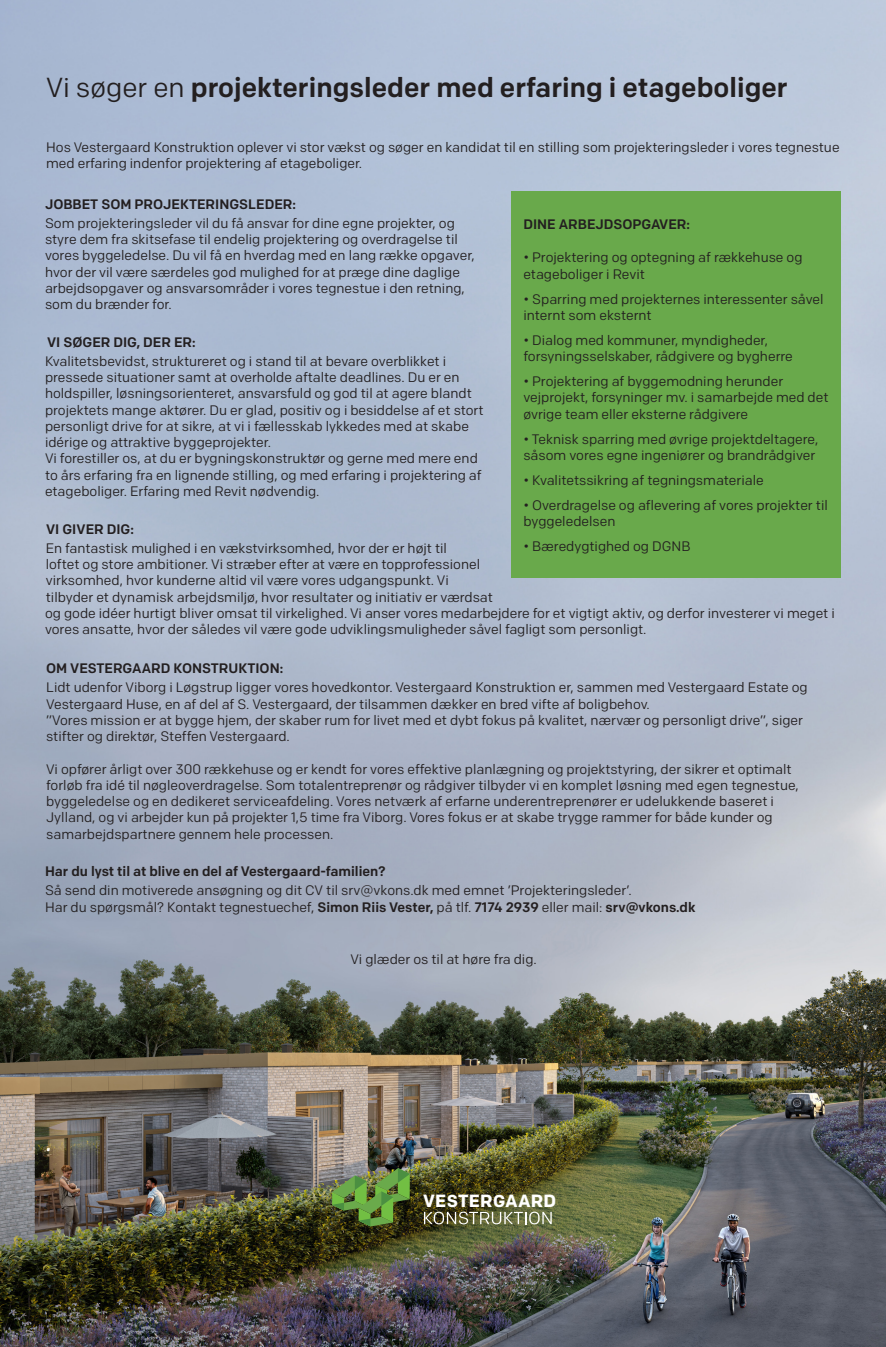
<style>
.page{position:relative;width:886px;height:1347px;background:#fff}
.page>*{position:absolute;margin:0;border:0;box-sizing:border-box;transform-origin:0 0}
.t1{font:500 27.5px "Colfax";color:#231f20}
.t2{font:700 17.62px "Colfax";letter-spacing:.005em;color:#fff}
.t3{font:13.75px/16.2px "Colfax";color:#231f20}
.t4{font:500 13.75px "Colfax";color:#231f20}
.s1{font-weight:400}
.s2{font-weight:500}
.s3{font-size:17.12px}
</style>
<div class="page">
<img style="left:0;top:0;width:886px;height:1346px">
<img style="left:332px;top:1168px;width:78px;height:58px">
<svg style="left:424px;top:1211px;width:128px;height:13px;background:#828463"></svg>
<div style="left:512px;top:192px;width:329px;height:386px;background:#69a94b"></div>
<p class="t1" style="left:46px;top:70px;width:743px"><span class="s1">Vi søger en</span> projekteringsleder med erfaring i etageboliger</p>
<p class="t3" style="left:46px;top:139px;width:795px">Hos Vestergaard Konstruktion oplever vi stor vækst og søger en kandidat til en stilling som projekteringsleder i vores tegnestue med erfaring indenfor projektering af etageboliger.</p>
<p class="t4" style="left:45px;top:196px;width:252px">JOBBET SOM PROJEKTERINGSLEDER:</p>
<p class="t3" style="left:45px;top:215px;width:431px">Som projekteringsleder vil du få ansvar for dine egne projekter, og styre dem fra skitsefase til endelig projektering og overdragelse til vores byggeledelse. Du vil få en hverdag med en lang række opgaver, hvor der vil være særdeles god mulighed for at præge dine daglige arbejdsopgaver og ansvarsområder i vores tegnestue i den retning, som du brænder for.</p>
<p class="t4" style="left:47px;top:334px;width:150px">VI SØGER DIG, DER ER:</p>
<p class="t3" style="left:45px;top:353px;width:440px">Kvalitetsbevidst, struktureret og i stand til at bevare overblikket i pressede situationer samt at overholde aftalte deadlines. Du er en holdspiller, løsningsorienteret, ansvarsfuld og god til at agere blandt projektets mange aktører. Du er glad, positiv og i besiddelse af et stort personligt drive for at sikre, at vi i fællesskab lykkedes med at skabe idérige og attraktive byggeprojekter.<br>Vi forestiller os, at du er bygningskonstruktør og gerne med mere end to års erfaring fra en lignende stilling, og med erfaring i projektering af etageboliger. Erfaring med Revit nødvendig.</p>
<p class="t4" style="left:46px;top:520px;width:89px">VI GIVER DIG:</p>
<p class="t3" style="left:46px;top:540px;width:449px">En fantastisk mulighed i en vækstvirksomhed, hvor der er højt til<br>loftet og store ambitioner. Vi stræber efter at være en topprofessionel virksomhed, hvor kunderne altid vil være vores udgangspunkt. Vi tilbyder et dynamisk arbejdsmiljø, hvor resultater og initiativ er værdsat</p>
<p class="t4" style="left:523px;top:216px;width:168px">DINE ARBEJDSOPGAVER:</p>
<p class="t3" style="left:523px;top:249px;width:281px">• Projektering og optegning af rækkehuse og etageboliger i Revit</p>
<p class="t3" style="left:523px;top:290px;width:302px">• Sparring med projekternes interessenter såvel internt som eksternt</p>
<p class="t3" style="left:523px;top:332px;width:271px">• Dialog med kommuner, myndigheder, forsyningsselskaber, rådgivere og bygherre</p>
<p class="t3" style="left:523px;top:373px;width:307px">• Projektering af byggemodning herunder vejprojekt, forsyninger mv. i samarbejde med det øvrige team eller eksterne rådgivere</p>
<p class="t3" style="left:523px;top:430px;width:296px">• Teknisk sparring med øvrige projektdeltagere, såsom vores egne ingeniører og brandrådgiver</p>
<p class="t3" style="left:523px;top:472px;width:242px">• Kvalitetssikring af tegningsmateriale</p>
<p class="t3" style="left:523px;top:497px;width:306px">• Overdragelse og aflevering af vores projekter til byggeledelsen</p>
<p class="t3" style="left:523px;top:538px;width:169px">• Bæredygtighed og DGNB</p>
<p class="t3" style="left:45px;top:605px;width:791px">og gode idéer hurtigt bliver omsat til virkelighed. Vi anser vores medarbejdere for et vigtigt aktiv, og derfor investerer vi meget i vores ansatte, hvor der således vil være gode udviklingsmuligheder såvel fagligt som personligt.</p>
<p class="t4" style="left:46px;top:659px;width:239px">OM VESTERGAARD KONSTRUKTION:</p>
<p class="t3" style="left:46px;top:679px;width:763px">Lidt udenfor Viborg i Løgstrup ligger vores hovedkontor. Vestergaard Konstruktion er, sammen med Vestergaard Estate og<br>Vestergaard Huse, en af del af S. Vestergaard, der tilsammen dækker en bred vifte af boligbehov.</p>
<p class="t3" style="left:46px;top:712px;width:758px">”Vores mission er at bygge hjem, der skaber rum for livet med et dybt fokus på kvalitet, nærvær og personligt drive”, siger stifter og direktør, Steffen Vestergaard.</p>
<p class="t3" style="left:46px;top:760px;width:754px">Vi opfører årligt over 300 rækkehuse og er kendt for vores effektive planlægning og projektstyring, der sikrer et optimalt forløb fra idé til nøgleoverdragelse. Som totalentreprenør og rådgiver tilbyder vi en komplet løsning med egen tegnestue, byggeledelse og en dedikeret serviceafdeling. Vores netværk af erfarne underentreprenører er udelukkende baseret i Jylland, og vi arbejder kun på projekter 1,5 time fra Viborg. Vores fokus er at skabe trygge rammer for både kunder og samarbejdspartnere gennem hele processen.</p>
<p class="t4" style="left:45px;top:862px;width:342px">Har du lyst til at blive en del af Vestergaard-familien?</p>
<p class="t3" style="left:45px;top:882px;width:652px">Så send din motiverede ansøgning og dit CV til srv@vkons.dk med emnet ’Projekteringsleder’.<br>Har du spørgsmål? Kontakt tegnestuechef, <span class="s2">Simon Riis Vester,</span> på tlf. <span class="s2">7174 2939</span> eller mail: <span class="s2">srv@vkons.dk</span></p>
<p class="t3" style="left:350px;top:951px;width:188px">Vi glæder os til at høre fra dig.</p>
<p class="t2" style="left:423px;top:1190px;width:135px">VE<span class="s3">S</span>TER<span class="s3">G</span>AARD</p>
</div>
